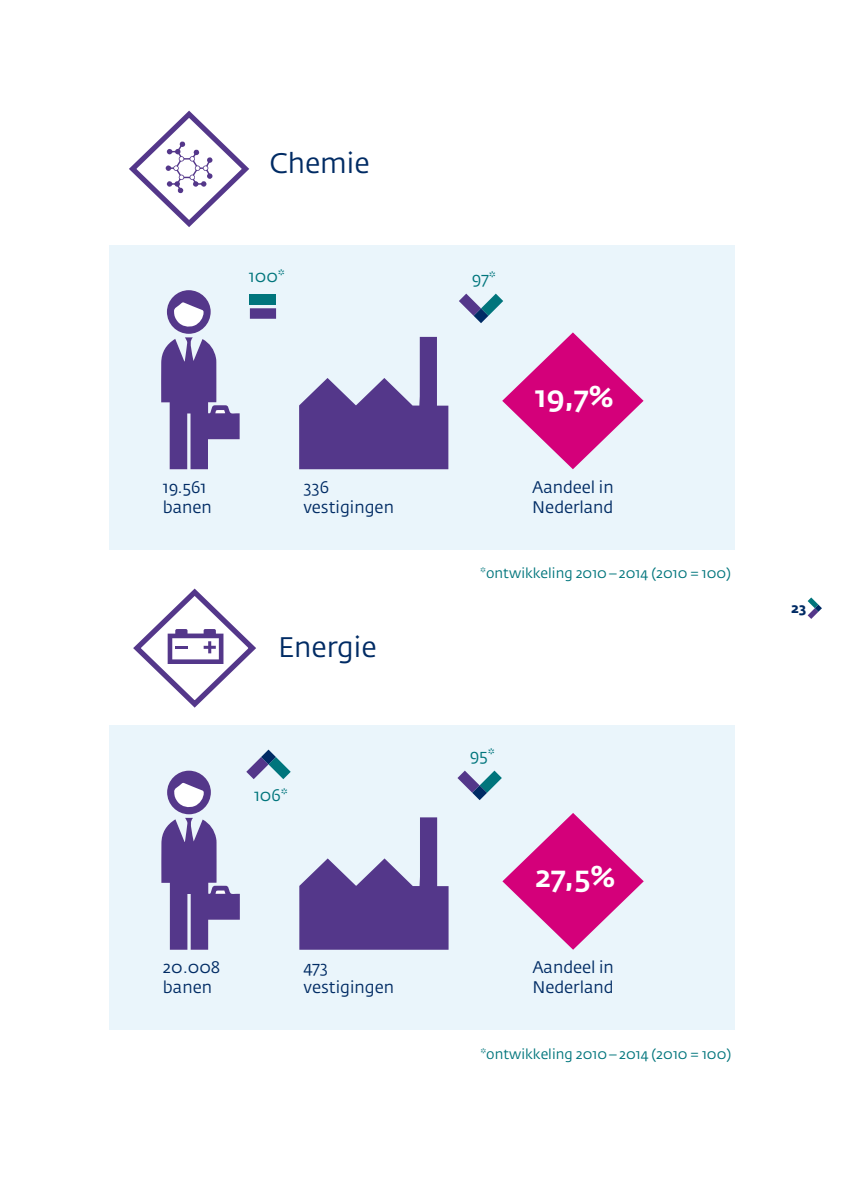
<style>
.page{position:relative;width:844px;height:1191px;background:#fff}
.page>*{position:absolute;margin:0;border:0;box-sizing:border-box;transform-origin:0 0}
.t1{font:500 29.93px "Fedra Sans Pro";color:#fff}
.t2{font:28px "Fedra Sans Pro";color:#002b64}
.t3{font:16.62px/19.9px "Fedra Sans Pro";color:#002b64}
.t4{font:16.62px "Fedra Sans Pro";color:#00757c}
.t5{font:14px "Fedra Sans Pro";color:#00757c}
.t6{font:700 14px "Fedra Sans Pro";color:#002b64}
</style>
<div class="page">
<svg style="left:807px;top:597px;width:14px;height:22px"></svg>
<div style="left:109px;top:725px;width:625px;height:305px;background:#eaf5fb"></div>
<div style="left:109px;top:245px;width:625px;height:304px;background:#eaf5fb"></div>
<svg style="left:502px;top:813px;width:141px;height:136px"></svg>
<svg style="left:502px;top:332px;width:141px;height:137px"></svg>
<svg style="left:299px;top:337px;width:149px;height:132px"></svg>
<svg style="left:161px;top:290px;width:78px;height:179px"></svg>
<svg style="left:129px;top:110px;width:121px;height:117px"></svg>
<svg style="left:299px;top:817px;width:149px;height:132px"></svg>
<svg style="left:161px;top:770px;width:79px;height:179px"></svg>
<svg style="left:133px;top:588px;width:123px;height:120px"></svg>
<svg style="left:246px;top:749px;width:44px;height:30px"></svg>
<svg style="left:457px;top:770px;width:44px;height:30px"></svg>
<svg style="left:459px;top:294px;width:44px;height:29px"></svg>
<div style="left:249px;top:294px;width:27px;height:11px;background:#00757c"></div>
<div style="left:250px;top:308px;width:26px;height:11px;background:#54378a"></div>
<h2 class="t2" style="left:269px;top:146px;width:101px">Chemie</h2>
<p class="t4" style="left:249px;top:266px;width:37px">100*</p>
<p class="t3" style="left:163px;top:477px;width:50px">19.561 banen</p>
<p class="t3" style="left:303px;top:477px;width:92px">336 vestigingen</p>
<h2 class="t2" style="left:278px;top:629px;width:100px">Energie</h2>
<p class="t4" style="left:254px;top:785px;width:35px">106*</p>
<p class="t3" style="left:163px;top:957px;width:59px">20.008 banen</p>
<p class="t3" style="left:303px;top:957px;width:92px">473 vestigingen</p>
<p class="t4" style="left:472px;top:268px;width:25px">97*</p>
<h1 class="t1" style="left:535px;top:377px;width:80px">19,7%</h1>
<p class="t3" style="left:532px;top:477px;width:83px">Aandeel in<br>Nederland</p>
<p class="t5" style="left:480px;top:564px;width:252px">*ontwikkeling 2010–2014 (2010 = 100)</p>
<p class="t4" style="left:469px;top:744px;width:27px">95*</p>
<h1 class="t1" style="left:535px;top:858px;width:82px">27,5%</h1>
<p class="t3" style="left:532px;top:957px;width:83px">Aandeel in<br>Nederland</p>
<p class="t5" style="left:480px;top:1045px;width:252px">*ontwikkeling 2010–2014 (2010 = 100)</p>
<p class="t6" style="left:791px;top:599px;width:17px">23</p>
</div>
